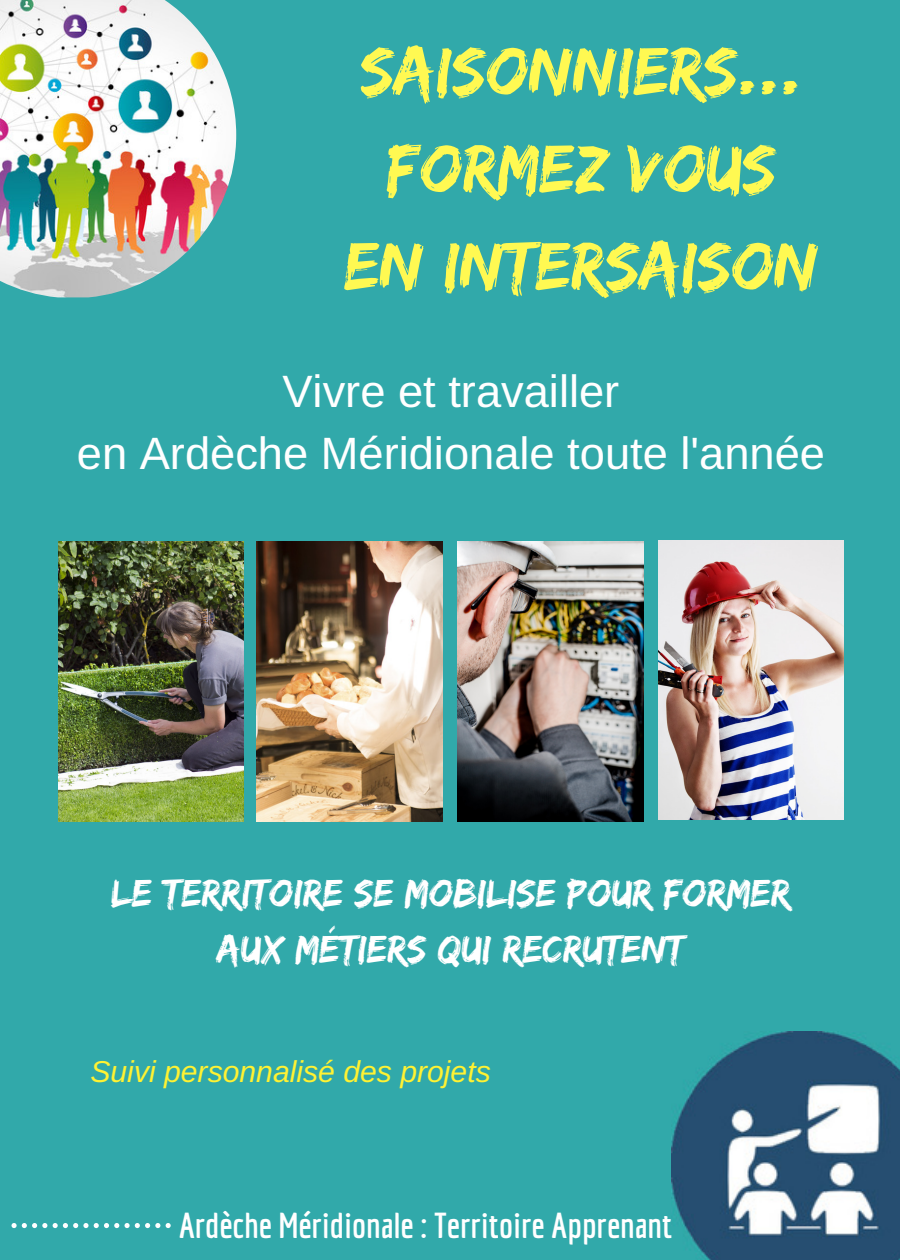
<style>
.page{position:relative;width:900px;height:1260px;background:#31a9aa}
.page>*{position:absolute;margin:0;border:0;box-sizing:border-box;transform-origin:0 0}
.t1{font:70.5px/97.5px "Edo SZ";color:#fff952;text-align:center}
.t2{font:45.25px/62px "Arimo";color:#fff;text-align:center}
.t3{font:40.25px/56.2px "Edo SZ";color:#fff;text-align:center}
.t4{font:700 35.25px "Economica";color:#fff}
.t5{font:italic 30.25px "Arimo";color:#fff233}
</style>
<div class="page">
<img style="left:671px;top:1031px;width:229px;height:229px">
<img style="left:0;top:0;width:236px;height:297px">
<img style="left:58px;top:542px;width:186px;height:279px">
<img style="left:257px;top:542px;width:185px;height:279px">
<img style="left:458px;top:542px;width:185px;height:279px">
<img style="left:658px;top:540px;width:186px;height:279px">
<svg style="left:12px;top:1223px;width:35px;height:5px"></svg>
<svg style="left:166px;top:1223px;width:4px;height:5px"></svg>
<svg style="left:53px;top:1223px;width:66px;height:5px"></svg>
<svg style="left:125px;top:1223px;width:35px;height:5px"></svg>
<h1 class="t1" style="left:344px;top:21px;width:475px">SAISONNIERS...<br>FORMEZ VOUS<br>EN INTERSAISON</h1>
<p class="t2" style="left:77px;top:360px;width:750px">Vivre et travailler<br>en Ardèche Méridionale toute l'année</p>
<p class="t3" style="left:111px;top:864px;width:681px">LE TERRITOIRE SE MOBILISE POUR FORMER<br>AUX MÉTIERS QUI RECRUTENT</p>
<p class="t5" style="left:90px;top:1054px;width:402px">Suivi personnalisé des projets</p>
<p class="t4" style="left:179px;top:1204px;width:495px">Ardèche Méridionale : Territoire Apprenant</p>
</div>
